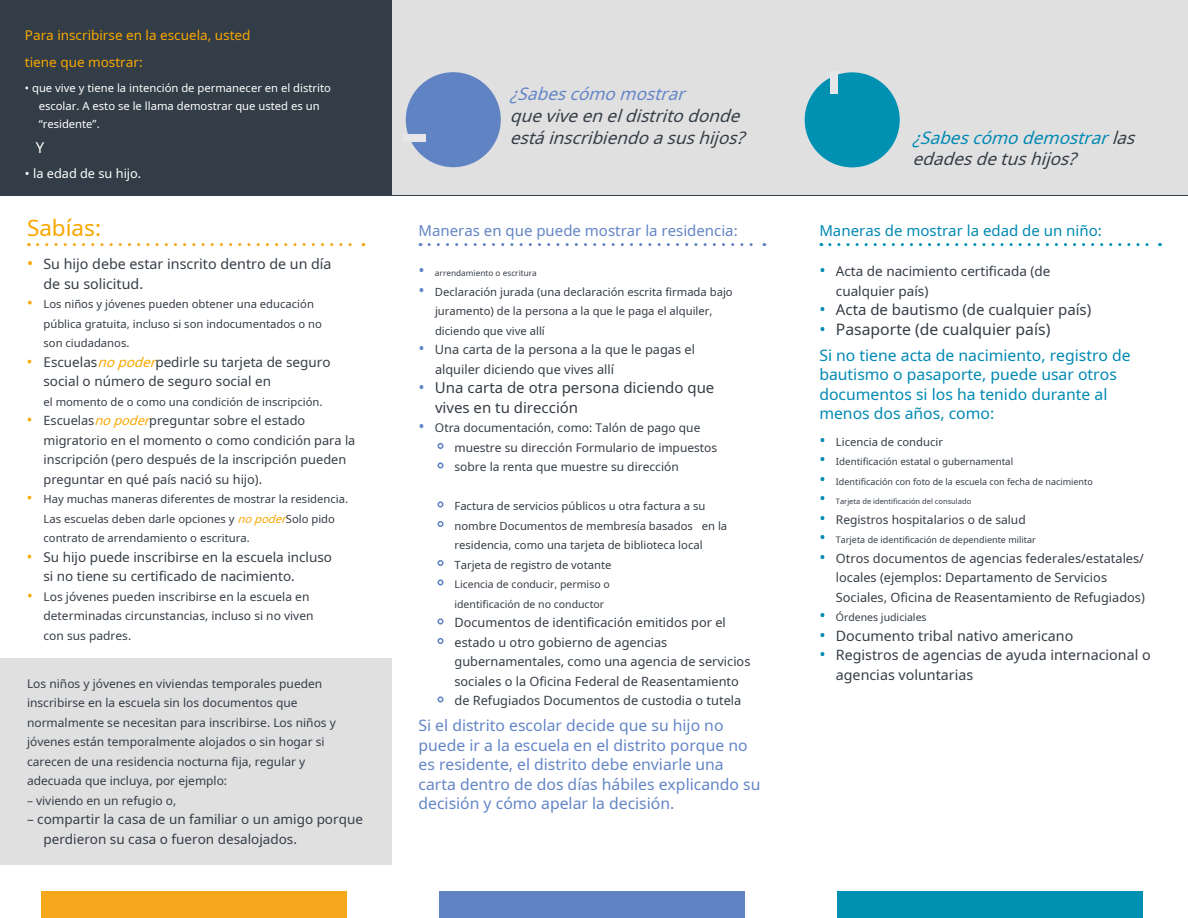
<style>
.page{position:relative;width:1188px;height:918px;background:#fff}
.page>*{position:absolute;margin:0;border:0;box-sizing:border-box;transform-origin:0 0}
.t1{font:93px "Noto Sans";color:#e7e6e8}
.t2{font:22.5px "Noto Sans";color:#f9a700}
.t3{font:italic 17.25px/21.6px "Noto Sans";color:#353d46}
.t4{font:italic 17.25px "Noto Sans";color:#6385c6}
.t5{font:15.75px/19.5px "Noto Sans";color:#6385c6}
.t6{font:15.75px/19.5px "Noto Sans";color:#0089b2}
.t7{font:15px/19.5px "Noto Sans";color:#353d46}
.t8{font:15px "Noto Sans";color:#6385c6}
.t9{font:15px "Noto Sans";color:#0089b2}
.t10{font:15px "Noto Sans";color:#fff}
.t11{font:14.25px/19.5px "Noto Sans";color:#353d46}
.t12{font:13.5px/19.5px "Noto Sans";color:#353d46}
.t13{font:13.5px/27px "Noto Sans";color:#f9a700}
.t14{font:12.75px/19.5px "Noto Sans";color:#353d46}
.t15{font:12.75px "Noto Sans";color:#fff}
.t16{font:12px/19.5px "Noto Sans";color:#353d46}
.t17{font:11.25px/19.5px "Noto Sans";color:#353d46}
.t18{font:11.25px/18px "Noto Sans";color:#fff}
.t19{font:10.5px/19.5px "Noto Sans";color:#353d46}
.t20{font:9.75px "Noto Sans";color:#353d46}
.t21{font:9px "Noto Sans";color:#353d46}
.t22{font:8.25px "Noto Sans";color:#353d46}
.t23{font:7.5px "Noto Sans";color:#353d46}
.s1{color:#0089b2}
.s2{font-size:16.5px;color:#f9a700}
.s3{font-size:15px;color:#f9a700}
.s4{font-style:italic;color:#f9a700}
.s5{font-size:16.5px;color:#0089b2}
.s6{font-size:16.5px}
.s7{color:#353d46}
.s8{font-size:16.5px;color:#6385c6}
</style>
<div class="page">
<div style="left:392px;top:0;width:796px;height:195px;background:#e0e0e1"></div>
<hr style="left:0;top:195px;width:1188px;height:1px;background:#323d47">
<div style="left:0;top:0;width:392px;height:195px;background:#323d47"></div>
<svg style="left:38px;top:243px;width:326px;height:3px"></svg>
<svg style="left:429px;top:243px;width:336px;height:3px"></svg>
<div style="left:437px;top:443px;width:7px;height:6px;border:2px solid #6084c3;border-radius:50%"></div>
<div style="left:437px;top:462px;width:7px;height:7px;border:2px solid #6084c3;border-radius:50%"></div>
<div style="left:437px;top:501px;width:7px;height:7px;border:2px solid #6084c3;border-radius:50%"></div>
<div style="left:437px;top:521px;width:7px;height:6px;border:2px solid #6084c3;border-radius:50%"></div>
<div style="left:437px;top:560px;width:7px;height:6px;border:2px solid #6084c3;border-radius:50%"></div>
<div style="left:437px;top:579px;width:7px;height:7px;border:2px solid #6084c3;border-radius:50%"></div>
<div style="left:437px;top:618px;width:7px;height:7px;border:2px solid #6084c3;border-radius:50%"></div>
<div style="left:437px;top:638px;width:7px;height:6px;border:2px solid #6084c3;border-radius:50%"></div>
<div style="left:437px;top:696px;width:7px;height:7px;border:2px solid #6084c3;border-radius:50%"></div>
<svg style="left:830px;top:243px;width:331px;height:3px"></svg>
<div style="left:406px;top:72px;width:95px;height:95px;background:#6084c3;border-radius:50%"></div>
<div style="left:41px;top:891px;width:306px;height:27px;background:#f5a81c"></div>
<div style="left:439px;top:891px;width:306px;height:27px;background:#6084c3"></div>
<div style="left:837px;top:891px;width:306px;height:27px;background:#0091b2"></div>
<div style="left:805px;top:72px;width:95px;height:95px;background:#0091b2;border-radius:50%"></div>
<div style="left:0;top:658px;width:392px;height:207px;background:#e0e0e1"></div>
<p class="t13" style="left:25px;top:22px;width:227px">Para inscribirse en la escuela, usted tiene que mostrar:</p>
<p class="t18" style="left:39px;top:79px;width:294px;text-indent:-14px">• que vive y tiene la intención de permanecer en el distrito escolar. A esto se le llama demostrar que usted es un “residente”.</p>
<h3 class="t10" style="left:36px;top:137px;width:10px">Y</h3>
<p class="t15" style="left:25px;top:164px;width:118px">• la edad de su hijo.</p>
<h1 class="t1" style="left:400px;top:64px;width:31px">-</h1>
<h3 class="t4" style="left:510px;top:82px;width:183px">¿Sabescómomostrar</h3>
<h3 class="t3" style="left:510px;top:105px;width:243px">queviveeneldistritodonde estáinscribiendoasushijos?</h3>
<h1 class="t1" style="left:909px;top:68px;width:31px;rotate:90deg">-</h1>
<h3 class="t3" style="left:912px;top:126px;width:230px"><span class="s1">¿Sabescómodemostrar</span> las edadesdetushijos?</h3>
<h2 class="t2" style="left:27px;top:212px;width:76px">Sabías:</h2>
<h3 class="t8" style="left:418px;top:220px;width:321px">Maneras en que puede mostrar la residencia:</h3>
<h3 class="t9" style="left:819px;top:220px;width:284px">Maneras de mostrar la edad de un niño:</h3>
<p class="t11" style="left:44px;top:254px;width:290px;text-indent:-16px"><span class="s2">•</span> Su hijo debe estar inscrito dentro de un día de su solicitud.</p>
<p class="t17" style="left:43px;top:294px;width:280px;text-indent:-16px"><span class="s3">•</span> Los niños y jóvenes pueden obtener una educación pública gratuita, incluso si son indocumentados o no son ciudadanos.</p>
<p class="t12" style="left:43px;top:352px;width:289px;text-indent:-17px"><span class="s3">•</span> Escuelas<span class="s4">nopoder</span>pedirle su tarjeta de seguro social o número de seguro social en</p>
<p class="t17" style="left:43px;top:392px;width:280px">el momento de o como una condición de inscripción.</p>
<p class="t14" style="left:43px;top:411px;width:313px;text-indent:-16px"><span class="s3">•</span> Escuelas<span class="s4">nopoder</span>preguntar sobre el estado migratorio en el momento o como condición para la inscripción (pero después de la inscripción pueden preguntar en qué país nació su hijo).</p>
<p class="t17" style="left:43px;top:489px;width:306px;text-indent:-16px"><span class="s3">•</span> Hay muchas maneras diferentes de mostrar la residencia.<br>Las escuelas deben darle opciones y <span class="s4">nopoder</span>Solo pido contrato de arrendamiento o escritura.</p>
<p class="t12" style="left:44px;top:547px;width:290px;text-indent:-17px"><span class="s3">•</span> Su hijo puede inscribirse en la escuela incluso si no tiene su certificado de nacimiento.</p>
<p class="t16" style="left:43px;top:586px;width:272px;text-indent:-16px"><span class="s3">•</span> Los jóvenes pueden inscribirse en la escuela en determinadas circunstancias, incluso si no viven con sus padres.</p>
<p class="t12" style="left:836px;top:261px;width:216px;text-indent:-16px"><span class="s5">•</span> Acta de nacimiento certificada (de cualquier país)</p>
<h3 class="t7" style="left:819px;top:300px;width:273px"><span class="s5">•</span> Acta de bautismo (de cualquier país)</h3>
<h3 class="t6" style="left:819px;top:315px;width:313px;line-height:26.2px"><span class="s6">•</span> <span class="s7">Pasaporte (de cualquier país)<br></span>Si no tiene acta de nacimiento, registro de</h3>
<h3 class="t6" style="left:819px;top:364px;width:299px">bautismo o pasaporte, puede usar otros documentos si los ha tenido durante al menos dos años, como:</h3>
<p class="t17" style="left:819px;top:431px;width:125px"><span class="s5">•</span> Licencia de conducir</p>
<p class="t20" style="left:819px;top:455px;width:195px"><span class="s5">•</span> Identificación estatal o gubernamental</p>
<p class="t21" style="left:819px;top:475px;width:275px"><span class="s5">•</span> Identificación con foto de la escuela con fecha de nacimiento</p>
<p class="t23" style="left:819px;top:496px;width:153px"><span class="s5">•</span> Tarjeta de identificación del consulado</p>
<p class="t16" style="left:819px;top:509px;width:208px"><span class="s5">•</span> Registros hospitalarios o de salud</p>
<p class="t21" style="left:819px;top:533px;width:218px"><span class="s5">•</span> Tarjeta de identificación de dependiente militar</p>
<p class="t14" style="left:836px;top:548px;width:310px;text-indent:-16px"><span class="s5">•</span> Otros documentos de agencias federales/estatales/ locales (ejemplos: Departamento de Servicios<br>Sociales, Oficina de Reasentamiento de Refugiados)</p>
<p class="t19" style="left:819px;top:607px;width:109px"><span class="s5">•</span> Órdenes judiciales</p>
<p class="t11" style="left:819px;top:625px;width:256px"><span class="s5">•</span> Documento tribal nativo americano</p>
<p class="t11" style="left:836px;top:645px;width:316px;text-indent:-16px"><span class="s5">•</span> Registros de agencias de ayuda internacional o agencias voluntarias</p>
<p class="t22" style="left:418px;top:267px;width:120px"><span class="s8">•</span> arrendamiento o escritura</p>
<p class="t17" style="left:435px;top:281px;width:299px;text-indent:-16px"><span class="s8">•</span> Declaración jurada (una declaración escrita firmada bajo juramento) de la persona a la que le paga el alquiler, diciendo que vive allí</p>
<p class="t14" style="left:435px;top:339px;width:261px;text-indent:-16px"><span class="s8">•</span> Una carta de la persona a la que le pagas el alquiler diciendo que vives allí</p>
<h3 class="t7" style="left:435px;top:378px;width:281px;text-indent:-16px"><span class="s8">•</span> Una carta de otra persona diciendo que vives en tu dirección</h3>
<p class="t16" style="left:455px;top:418px;width:264px;text-indent:-36px"><span class="s8">•</span> Otra documentación, como: Talón de pago que muestre su dirección Formulario de impuestos sobre la renta que muestre su dirección</p>
<p class="t17" style="left:454px;top:496px;width:274px">Factura de servicios públicos u otra factura a su nombre Documentos de membresía basados en la residencia, como una tarjeta de biblioteca local Tarjeta de registro de votante</p>
<p class="t19" style="left:454px;top:574px;width:157px">Licencia de conducir, permiso o identificación de no conductor</p>
<p class="t14" style="left:454px;top:612px;width:297px">Documentos de identificación emitidos por el estado u otro gobierno de agencias gubernamentales, como una agencia de servicios sociales o la Oficina Federal de Reasentamiento de Refugiados Documentos de custodia o tutela</p>
<p class="t16" style="left:27px;top:673px;width:310px">Los niños y jóvenes en viviendas temporales pueden inscribirse en la escuela sin los documentos que normalmente se necesitan para inscribirse. Los niños y jóvenes están temporalmente alojados o sin hogar si carecen de una residencia nocturna fija, regular y adecuada que incluya, por ejemplo:</p>
<p class="t16" style="left:27px;top:790px;width:151px">– viviendo en un refugio o,</p>
<p class="t12" style="left:43px;top:809px;width:321px;text-indent:-16px">– compartir la casa de un familiar o un amigo porque perdieron su casa o fueron desalojados.</p>
<h3 class="t5" style="left:418px;top:715px;width:344px">Si el distrito escolar decide que su hijo no puede ir a la escuela en el distrito porque no es residente, el distrito debe enviarle una carta dentro de dos días hábiles explicando su decisión y cómo apelar la decisión.</h3>
</div>
